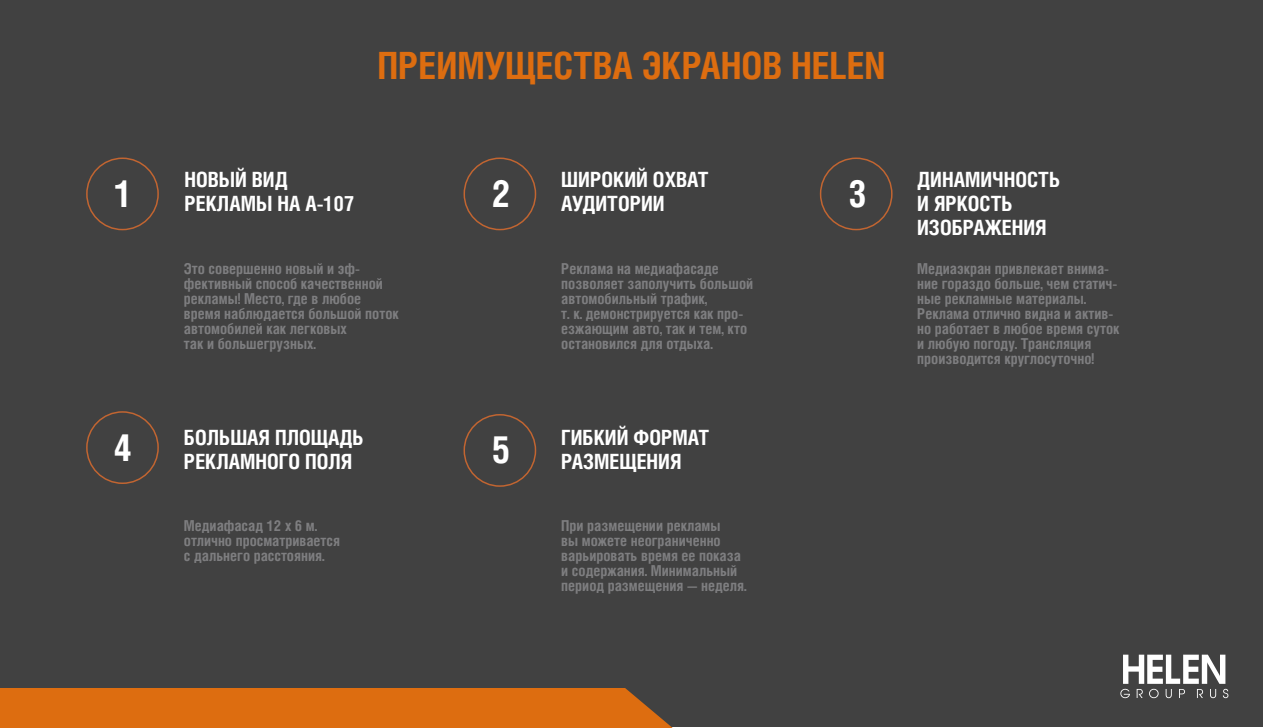
<style>
.page{position:relative;width:1263px;height:728px;background:#fff}
.page>*{position:absolute;margin:0;border:0;box-sizing:border-box;transform-origin:0 0}
.t1{font:700 37.5px "Helios Cond C";color:#dd6d10}
.t2{font:700 37.5px "Helios Cond C";color:#fff}
.t3{font:700 21px/24px "Helios Cond C";color:#fff}
.t4{font:700 15px/15px "Helios Cond C";color:#7e7e80}
</style>
<div class="page">
<div style="left:0;top:0;width:1263px;height:726px;background:#414141"></div>
<svg style="left:1120px;top:654px;width:108px;height:43px"></svg>
<div style="left:0;top:688px;width:673px;height:39px;background:#dd6d10"></div>
<div style="left:86px;top:157px;width:73px;height:73px;border:2px solid #c26531;border-radius:50%"></div>
<div style="left:463px;top:157px;width:73px;height:73px;border:2px solid #c26531;border-radius:50%"></div>
<div style="left:820px;top:157px;width:72px;height:73px;border:2px solid #c26531;border-radius:50%"></div>
<div style="left:463px;top:414px;width:73px;height:72px;border:2px solid #c26531;border-radius:50%"></div>
<div style="left:86px;top:411px;width:73px;height:72px;border:2px solid #c26531;border-radius:50%"></div>
<h1 class="t1" style="left:377px;top:43px;width:510px">ПРЕИМУЩЕСТВА ЭКРАНОВ HELEN</h1>
<h2 class="t3" style="left:184px;top:167px;width:171px">НОВЫЙ ВИД<br>РЕКЛАМЫ НА А-107</h2>
<h2 class="t3" style="left:561px;top:167px;width:149px">ШИРОКИЙ ОХВАТ<br>АУДИТОРИИ</h2>
<h2 class="t3" style="left:917px;top:167px;width:144px">ДИНАМИЧНОСТЬ<br>И ЯРКОСТЬ<br>ИЗОБРАЖЕНИЯ</h2>
<h1 class="t2" style="left:115px;top:171px;width:19px">1</h1>
<h1 class="t2" style="left:492px;top:171px;width:20px">2</h1>
<h1 class="t2" style="left:848px;top:171px;width:20px">3</h1>
<p class="t4" style="left:184px;top:260px;width:216px">Это совершенно новый и эф&shy;фективный способ качественной рекламы! Место, где в любое время наблюдается большой поток автомобилей как легковых<br>так и большегрузных.</p>
<p class="t4" style="left:561px;top:260px;width:193px">Реклама на медиафасаде позволяет заполучить большой автомобильный трафик,<br>т. к. демонстрируется как про&shy;езжающим авто, так и тем, кто остановился для отдыха.</p>
<p class="t4" style="left:917px;top:260px;width:204px">Медиаэкран привлекает внима&shy;ние гораздо больше, чем статич&shy;ные рекламные материалы.<br>Реклама отлично видна и актив&shy;но работает в любое время суток и любую погоду. Трансляция производится круглосуточно!</p>
<h2 class="t3" style="left:184px;top:424px;width:181px">БОЛЬШАЯ ПЛОЩАДЬ<br>РЕКЛАМНОГО ПОЛЯ</h2>
<h2 class="t3" style="left:561px;top:424px;width:149px">ГИБКИЙ ФОРМАТ<br>РАЗМЕЩЕНИЯ</h2>
<h1 class="t2" style="left:113px;top:424px;width:20px">4</h1>
<h1 class="t2" style="left:492px;top:427px;width:20px">5</h1>
<p class="t4" style="left:184px;top:517px;width:158px">Медиафасад 12 х 6 м. отлично просматривается с дальнего расстояния.</p>
<p class="t4" style="left:561px;top:517px;width:187px">При размещении рекламы<br>вы можете неограниченно варьировать время ее показа и содержания. Минимальный период размещения — неделя.</p>
</div>
